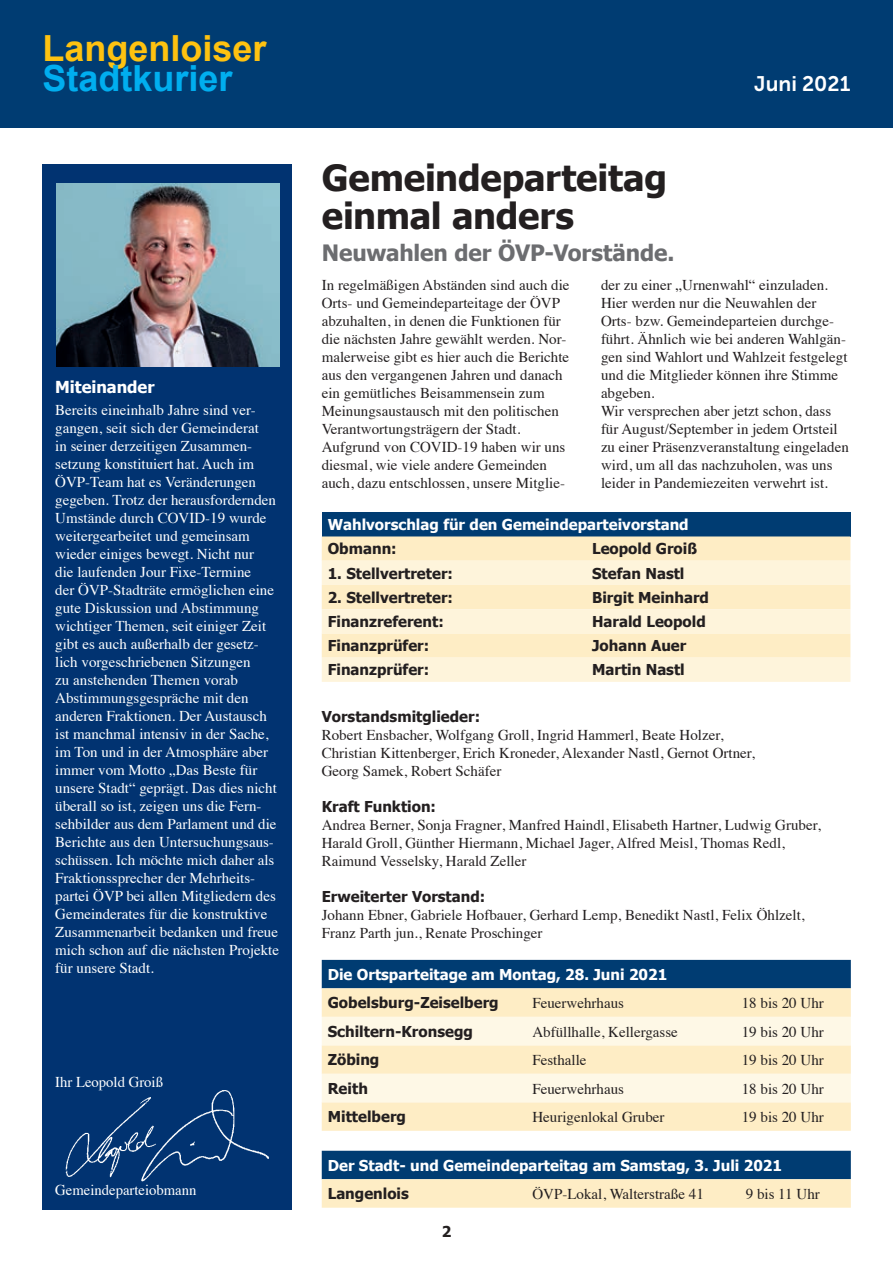
<style>
.page{position:relative;width:893px;height:1263px;background:#fff}
.page>*{position:absolute;margin:0;border:0;box-sizing:border-box;transform-origin:0 0}
.t1{font:700 36px/37.5px "Tahoma";letter-spacing:-.01em;color:#231f20}
.t2{font:700 36px "Arial";color:#fec210}
.t3{font:700 36px "Arial";color:#00aeef}
.t4{font:700 22.5px "Tahoma";letter-spacing:-.005em;color:#6c6d70}
.t5{font:21px "Museo Sans 700";color:#fff}
.t6{font:700 16.5px "Tahoma";letter-spacing:-.005em;color:#fff}
.t7{font:15px/18px "Times";color:#231f20}
.t8{font:15px/18px "Times";color:#fff}
.t9{font:700 15px "Tahoma";color:#231f20}
.t10{font:700 15px "Tahoma";color:#fff}
</style>
<div class="page">
<div style="left:0;top:0;width:893px;height:128px;background:#003c72"></div>
<div style="left:43px;top:164px;width:249px;height:1045px;background:#013371"></div>
<img style="left:65px;top:1090px;width:204px;height:92px">
<img style="left:57px;top:183px;width:222px;height:184px">
<div style="left:322px;top:512px;width:528px;height:24px;background:#003c72"></div>
<svg style="left:322px;top:536px;width:528px;height:25px;background:#f9e9c4"></svg>
<svg style="left:322px;top:561px;width:528px;height:121px;background:#fef1d2"></svg>
<div style="left:322px;top:960px;width:529px;height:28px;background:#003c72"></div>
<svg style="left:322px;top:988px;width:529px;height:220px;background:#c8cabc"></svg>
<svg style="left:322px;top:1017px;width:529px;height:85px;background:#fef4db"></svg>
<h1 class="t2" style="left:43px;top:24px;width:226px">Langenloiser</h1>
<h1 class="t3" style="left:43px;top:54px;width:192px">Stadtkurier</h1>
<h3 class="t5" style="left:754px;top:72px;width:98px">Juni 2021</h3>
<p class="t6" style="left:55px;top:376px;width:101px">Miteinander</p>
<p class="t8" style="left:55px;top:400px;width:225px">Bereits eineinhalb Jahre sind ver&shy;gangen, seit sich der Gemeinderat<br>in seiner derzeitigen Zusammen&shy;setzung konstituiert hat. Auch im ÖVP-Team hat es Veränderungen gegeben. Trotz der herausfordernden Umstände durch COVID-19 wurde weitergearbeitet und gemeinsam wieder einiges bewegt. Nicht nur<br>die laufenden Jour Fixe-Termine<br>der ÖVP-Stadträte ermöglichen eine gute Diskussion und Abstimmung wichtiger Themen, seit einiger Zeit gibt es auch außerhalb der gesetz&shy;lich vorgeschriebenen Sitzungen<br>zu anstehenden Themen vorab Abstimmungsgespräche mit den anderen Fraktionen. Der Austausch ist manchmal intensiv in der Sache, im Ton und in der Atmosphäre aber immer vom Motto „Das Beste für unsere Stadt“ geprägt. Das dies nicht überall so ist, zeigen uns die Fern&shy;sehbilder aus dem Parlament und die Berichte aus den Untersuchungsaus&shy;schüssen. Ich möchte mich daher als Fraktionssprecher der Mehrheits&shy;partei ÖVP bei allen Mitgliedern des Gemeinderates für die konstruktive Zusammenarbeit bedanken und freue mich schon auf die nächsten Projekte für unsere Stadt.</p>
<p class="t8" style="left:55px;top:1072px;width:109px">Ihr Leopold Groiß</p>
<p class="t8" style="left:55px;top:1180px;width:143px">Gemeindeparteiobmann</p>
<h1 class="t1" style="left:322px;top:157px;width:347px">Gemeindeparteitag einmal anders</h1>
<h2 class="t4" style="left:322px;top:237px;width:354px">Neuwahlen der ÖVP-Vorstände.</h2>
<p class="t7" style="left:322px;top:274px;width:249px">In regelmäßigen Abständen sind auch die Orts- und Gemeindeparteitage der ÖVP abzuhalten, in denen die Funktionen für die nächsten Jahre gewählt werden. Nor&shy;malerweise gibt es hier auch die Berichte aus den vergangenen Jahren und danach ein gemütliches Beisammensein zum Meinungsaustausch mit den politischen Verantwortungsträgern der Stadt.<br>Aufgrund von COVID-19 haben wir uns diesmal, wie viele andere Gemeinden auch, dazu entschlossen, unsere Mitglie-</p>
<p class="t7" style="left:601px;top:274px;width:249px">der zu einer „Urnenwahl“ einzuladen.<br>Hier werden nur die Neuwahlen der Orts- bzw. Gemeindeparteien durchge&shy;führt. Ähnlich wie bei anderen Wahlgän&shy;gen sind Wahlort und Wahlzeit festgelegt und die Mitglieder können ihre Stimme abgeben.<br>Wir versprechen aber jetzt schon, dass für August/September in jedem Ortsteil zu einer Präsenzveranstaltung eingeladen wird, um all das nachzuholen, was uns leider in Pandemiezeiten verwehrt ist.</p>
<p class="t10" style="left:328px;top:514px;width:362px">Wahlvorschlag für den Gemeindeparteivorstand</p>
<p class="t9" style="left:328px;top:538px;width:70px">Obmann:</p>
<p class="t9" style="left:592px;top:538px;width:106px">Leopold Groiß</p>
<p class="t9" style="left:328px;top:563px;width:127px">1. Stellvertreter:</p>
<p class="t9" style="left:592px;top:563px;width:94px">Stefan Nastl</p>
<p class="t9" style="left:328px;top:587px;width:127px">2. Stellvertreter:</p>
<p class="t9" style="left:592px;top:587px;width:118px">Birgit Meinhard</p>
<p class="t9" style="left:328px;top:611px;width:118px">Finanzreferent:</p>
<p class="t9" style="left:592px;top:611px;width:115px">Harald Leopold</p>
<p class="t9" style="left:328px;top:635px;width:103px">Finanzprüfer:</p>
<p class="t9" style="left:592px;top:635px;width:96px">Johann Auer</p>
<p class="t9" style="left:328px;top:659px;width:103px">Finanzprüfer:</p>
<p class="t9" style="left:592px;top:659px;width:94px">Martin Nastl</p>
<p class="t9" style="left:322px;top:706px;width:160px">Vorstandsmitglieder:</p>
<p class="t7" style="left:322px;top:724px;width:435px">Robert Ensbacher, Wolfgang Groll, Ingrid Hammerl, Beate Holzer,<br>Christian Kittenberger, Erich Kroneder, Alexander Nastl, Gernot Ortner,<br>Georg Samek, Robert Schäfer</p>
<p class="t9" style="left:322px;top:796px;width:116px">Kraft Funktion:</p>
<p class="t7" style="left:322px;top:814px;width:501px">Andrea Berner, Sonja Fragner, Manfred Haindl, Elisabeth Hartner, Ludwig Gruber,<br>Harald Groll, Günther Hiermann, Michael Jager, Alfred Meisl, Thomas Redl,<br>Raimund Vesselsky, Harald Zeller</p>
<p class="t9" style="left:322px;top:886px;width:165px">Erweiterter Vorstand:</p>
<p class="t7" style="left:322px;top:904px;width:484px">Johann Ebner, Gabriele Hofbauer, Gerhard Lemp, Benedikt Nastl, Felix Öhlzelt,<br>Franz Parth jun., Renate Proschinger</p>
<p class="t10" style="left:328px;top:964px;width:341px">Die Ortsparteitage am Montag, 28. Juni 2021</p>
<p class="t9" style="left:328px;top:992px;width:172px">Gobelsburg-Zeiselberg</p>
<p class="t7" style="left:532px;top:993px;width:93px">Feuerwehrhaus</p>
<p class="t7" style="left:742px;top:993px;width:84px">18 bis 20 Uhr</p>
<p class="t9" style="left:328px;top:1021px;width:147px">Schiltern-Kronsegg</p>
<p class="t7" style="left:532px;top:1021px;width:147px">Abfüllhalle, Kellergasse</p>
<p class="t7" style="left:742px;top:1021px;width:84px">19 bis 20 Uhr</p>
<p class="t9" style="left:328px;top:1049px;width:53px">Zöbing</p>
<p class="t7" style="left:532px;top:1050px;width:56px">Festhalle</p>
<p class="t7" style="left:742px;top:1050px;width:84px">19 bis 20 Uhr</p>
<p class="t9" style="left:328px;top:1078px;width:42px">Reith</p>
<p class="t7" style="left:532px;top:1078px;width:93px">Feuerwehrhaus</p>
<p class="t7" style="left:742px;top:1078px;width:84px">18 bis 20 Uhr</p>
<p class="t9" style="left:328px;top:1106px;width:80px">Mittelberg</p>
<p class="t7" style="left:532px;top:1107px;width:134px">Heurigenlokal Gruber</p>
<p class="t7" style="left:742px;top:1107px;width:84px">19 bis 20 Uhr</p>
<p class="t10" style="left:328px;top:1155px;width:456px">Der Stadt- und Gemeindeparteitag am Samstag, 3. Juli 2021</p>
<p class="t9" style="left:328px;top:1183px;width:83px">Langenlois</p>
<p class="t7" style="left:532px;top:1183px;width:173px">ÖVP-Lokal, Walterstraße 41</p>
<p class="t7" style="left:746px;top:1183px;width:76px">9 bis 11 Uhr</p>
<p class="t9" style="left:442px;top:1221px;width:11px">2</p>
</div>
